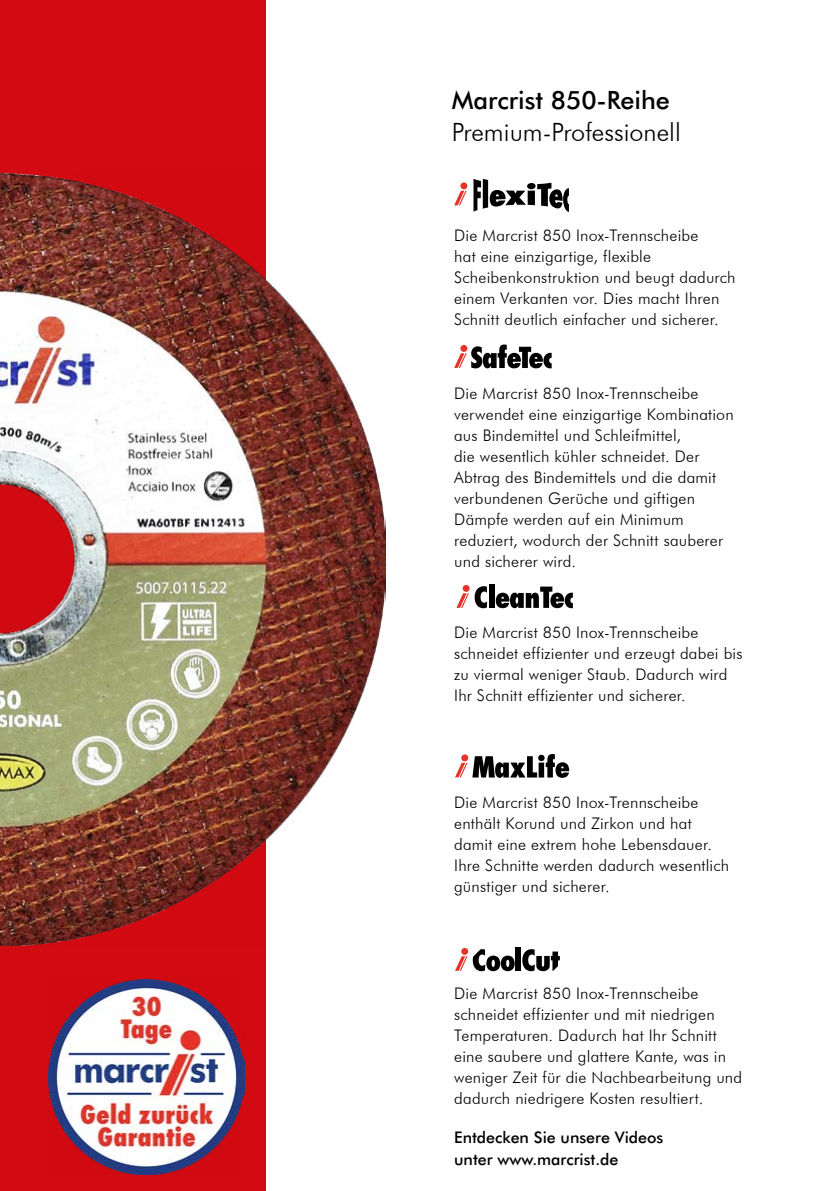
<style>
.page{position:relative;width:840px;height:1191px;background:#fff}
.page>*{position:absolute;margin:0;border:0;box-sizing:border-box;transform-origin:0 0}
.t1{font:300 25.2px "Futura BT";color:#000}
.t2{font:500 25.2px "Futura BT";color:#000}
.t3{font:300 16px/21px "Futura BT";letter-spacing:.015em;color:#000}
.t4{font:500 16px/22px "Futura BT";color:#000}
</style>
<div class="page">
<div style="left:0;top:0;width:265px;height:1191px;background:#d20a11"></div>
<img style="left:0;top:174px;width:385px;height:771px">
<svg style="left:473px;top:179px;width:95px;height:33px"></svg>
<div style="left:460px;top:182px;width:7px;height:7px;background:#e63329;border-radius:50%"></div>
<svg style="left:454px;top:191px;width:12px;height:14px"></svg>
<svg style="left:454px;top:344px;width:97px;height:24px"></svg>
<svg style="left:474px;top:586px;width:13px;height:22px"></svg>
<div style="left:489px;top:584px;width:5px;height:24px;background:#000"></div>
<svg style="left:495px;top:586px;width:77px;height:22px"></svg>
<div style="left:462px;top:585px;width:7px;height:7px;background:#e63329;border-radius:50%"></div>
<svg style="left:456px;top:593px;width:12px;height:15px"></svg>
<svg style="left:455px;top:754px;width:114px;height:24px"></svg>
<div style="left:515px;top:947px;width:6px;height:23px;background:#000"></div>
<svg style="left:522px;top:949px;width:37px;height:22px"></svg>
<svg style="left:455px;top:949px;width:59px;height:22px"></svg>
<img style="left:48px;top:979px;width:196px;height:195px">
<h1 class="t2" style="left:451px;top:85px;width:219px">Marcrist 850-Reihe</h1>
<h1 class="t1" style="left:451px;top:117px;width:230px">Premium-Professionell</h1>
<p class="t3" style="left:454px;top:224px;width:283px">Die Marcrist 850 Inox-Trennscheibe<br>hat eine einzigartige, flexible Scheibenkonstruktion und beugt dadurch einem Verkanten vor. Dies macht Ihren Schnitt deutlich einfacher und sicherer.</p>
<p class="t3" style="left:454px;top:382px;width:281px">Die Marcrist 850 Inox-Trennscheibe verwendet eine einzigartige Kombination aus Bindemittel und Schleifmittel,<br>die wesentlich kühler schneidet. Der Abtrag des Bindemittels und die damit verbundenen Gerüche und giftigen Dämpfe werden auf ein Minimum reduziert, wodurch der Schnitt sauberer und sicherer wird.</p>
<p class="t3" style="left:454px;top:621px;width:290px">Die Marcrist 850 Inox-Trennscheibe schneidet effizienter und erzeugt dabei bis zu viermal weniger Staub. Dadurch wird Ihr Schnitt effizienter und sicherer.</p>
<p class="t3" style="left:454px;top:792px;width:276px">Die Marcrist 850 Inox-Trennscheibe enthält Korund und Zirkon und hat damit eine extrem hohe Lebensdauer.<br>Ihre Schnitte werden dadurch wesentlich günstiger und sicherer.</p>
<p class="t3" style="left:454px;top:982px;width:289px">Die Marcrist 850 Inox-Trennscheibe schneidet effizienter und mit niedrigen Temperaturen. Dadurch hat Ihr Schnitt eine saubere und glattere Kante, was in weniger Zeit für die Nachbearbeitung und dadurch niedrigere Kosten resultiert.</p>
<p class="t4" style="left:454px;top:1126px;width:210px">Entdecken Sie unsere Videos unter www.marcrist.de</p>
</div>
